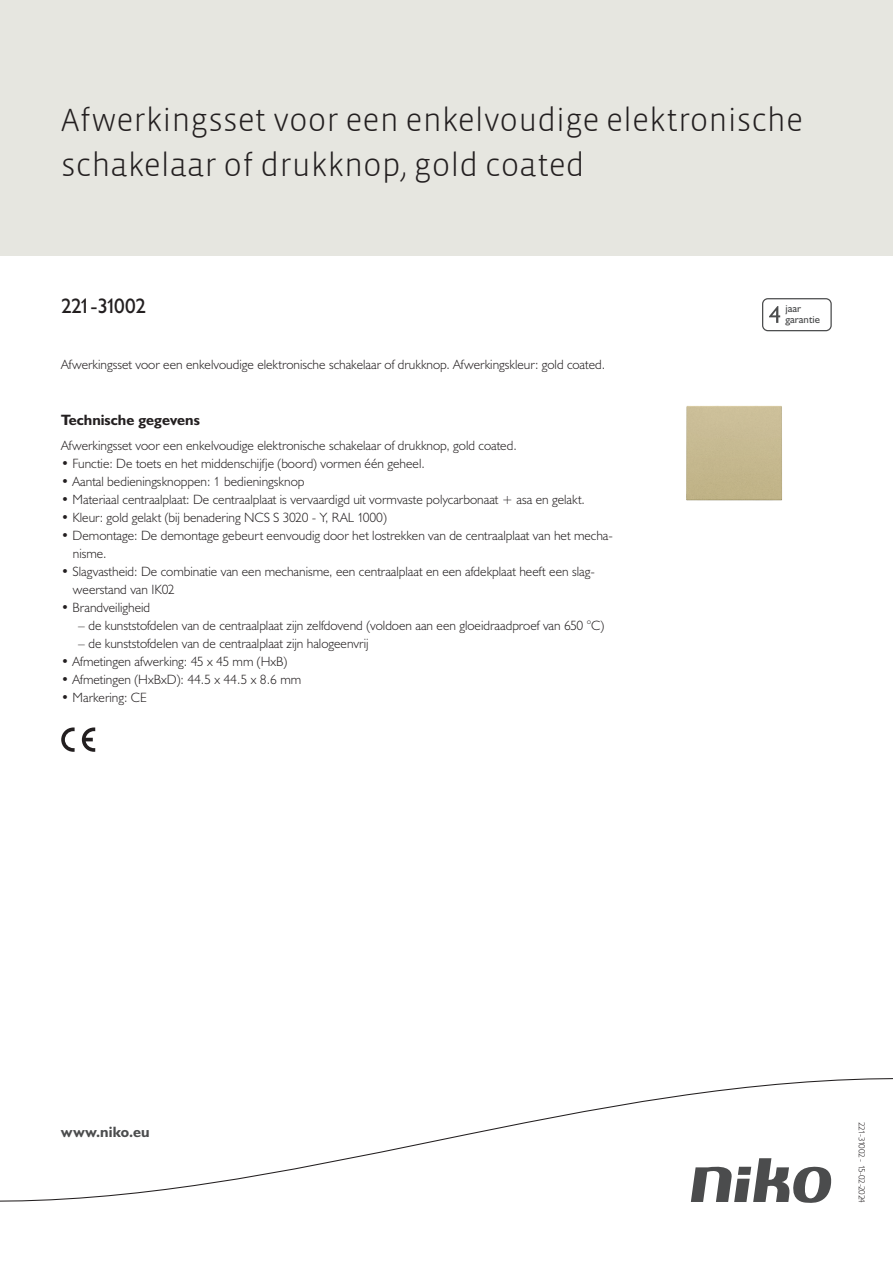
<style>
.page{position:relative;width:893px;height:1263px;background:#fff}
.page>*{position:absolute;margin:0;border:0;box-sizing:border-box;transform-origin:0 0}
.Title_datasheets{font:300 33px/45px "Vista Sans";color:#231f20}
.Article_number{font:21px "Humanist 521 BT";letter-spacing:-.06em;color:#231f20}
.Titles_parts{font:700 15px "Humanist 521 BT";color:#231f20}
.titel_afbeelding{font:700 15px "Humanist 521 BT";letter-spacing:.005em;color:#4b4c4d}
.USP_Bullets{font:300 13.5px/18px "Humanist 521 BT";color:#231f20}
.Platte_tekst_CAB{font:300 13.5px "Humanist 521 BT";color:#231f20}
.USP_Bullets_level_2{font:300 13.5px "Humanist 521 BT";color:#231f20}
.t1{font:10.8px/10.8px "Humanist 521 BT";color:#4b4c4d}
.Revision{font:300 9px "Humanist 521 BT";letter-spacing:-.05em;color:#231f20}
</style>
<div class="page">
<div style="left:0;top:0;width:893px;height:255px;background:#e6e6e0"></div>
<svg style="left:82px;top:727px;width:13px;height:25px"></svg>
<svg style="left:61px;top:727px;width:14px;height:25px"></svg>
<svg style="left:762px;top:298px;width:70px;height:33px"></svg>
<svg style="left:0;top:1078px;width:893px;height:125px"></svg>
<img style="left:686px;top:405px;width:96px;height:96px">
<p class="Title_datasheets" style="left:61px;top:98px;width:743px">Afwerkingsset voor een enkelvoudige elektronische schakelaar of drukknop, gold coated</p>
<p class="Article_number" style="left:61px;top:293px;width:86px">221-31002</p>
<p class="t1" style="left:785px;top:303px;width:36px">jaar garantie</p>
<p class="Platte_tekst_CAB" style="left:61px;top:356px;width:545px">Afwerkingsset voor een enkelvoudige elektronische schakelaar of drukknop. Afwerkingskleur: gold coated.</p>
<p class="Titles_parts" style="left:61px;top:411px;width:140px">Technische gegevens</p>
<p class="Platte_tekst_CAB" style="left:61px;top:437px;width:457px">Afwerkingsset voor een enkelvoudige elektronische schakelaar of drukknop, gold coated.</p>
<p class="USP_Bullets" style="left:61px;top:454px;width:365px">• Functie: De toets en het middenschijfje (boord) vormen één geheel.</p>
<p class="USP_Bullets" style="left:61px;top:472px;width:245px">• Aantal bedieningsknoppen: 1 bedieningsknop</p>
<p class="USP_Bullets" style="left:61px;top:490px;width:525px">• Materiaal centraalplaat: De centraalplaat is vervaardigd uit vormvaste polycarbonaat + asa en gelakt.</p>
<p class="USP_Bullets" style="left:61px;top:508px;width:327px">• Kleur: gold gelakt (bij benadering NCS S 3020 - Y, RAL 1000)</p>
<p class="USP_Bullets" style="left:73px;top:526px;width:541px;text-indent:-12px">• Demontage: De demontage gebeurt eenvoudig door het lostrekken van de centraalplaat van het mecha&shy;nisme.</p>
<p class="USP_Bullets" style="left:73px;top:562px;width:523px;text-indent:-12px">• Slagvastheid: De combinatie van een mechanisme, een centraalplaat en een afdekplaat heeft een slag&shy;weerstand van IK02</p>
<p class="USP_Bullets" style="left:61px;top:598px;width:91px">• Brandveiligheid</p>
<p class="USP_Bullets_level_2" style="left:78px;top:617px;width:527px">– de kunststofdelen van de centraalplaat zijn zelfdovend (voldoen aan een gloeidraadproef van 650 °C)</p>
<p class="USP_Bullets_level_2" style="left:78px;top:635px;width:292px">– de kunststofdelen van de centraalplaat zijn halogeenvrij</p>
<p class="USP_Bullets" style="left:61px;top:652px;width:228px">• Afmetingen afwerking: 45 x 45 mm (HxB)</p>
<p class="USP_Bullets" style="left:61px;top:670px;width:241px">• Afmetingen (HxBxD): 44.5 x 44.5 x 8.6 mm</p>
<p class="USP_Bullets" style="left:61px;top:688px;width:87px">• Markering: CE</p>
<p class="titel_afbeelding" style="left:61px;top:1122px;width:90px">www.niko.eu</p>
<p class="Revision" style="left:868px;top:1122px;width:83px;rotate:90deg">221-31002 - 15-02-2024</p>
</div>
